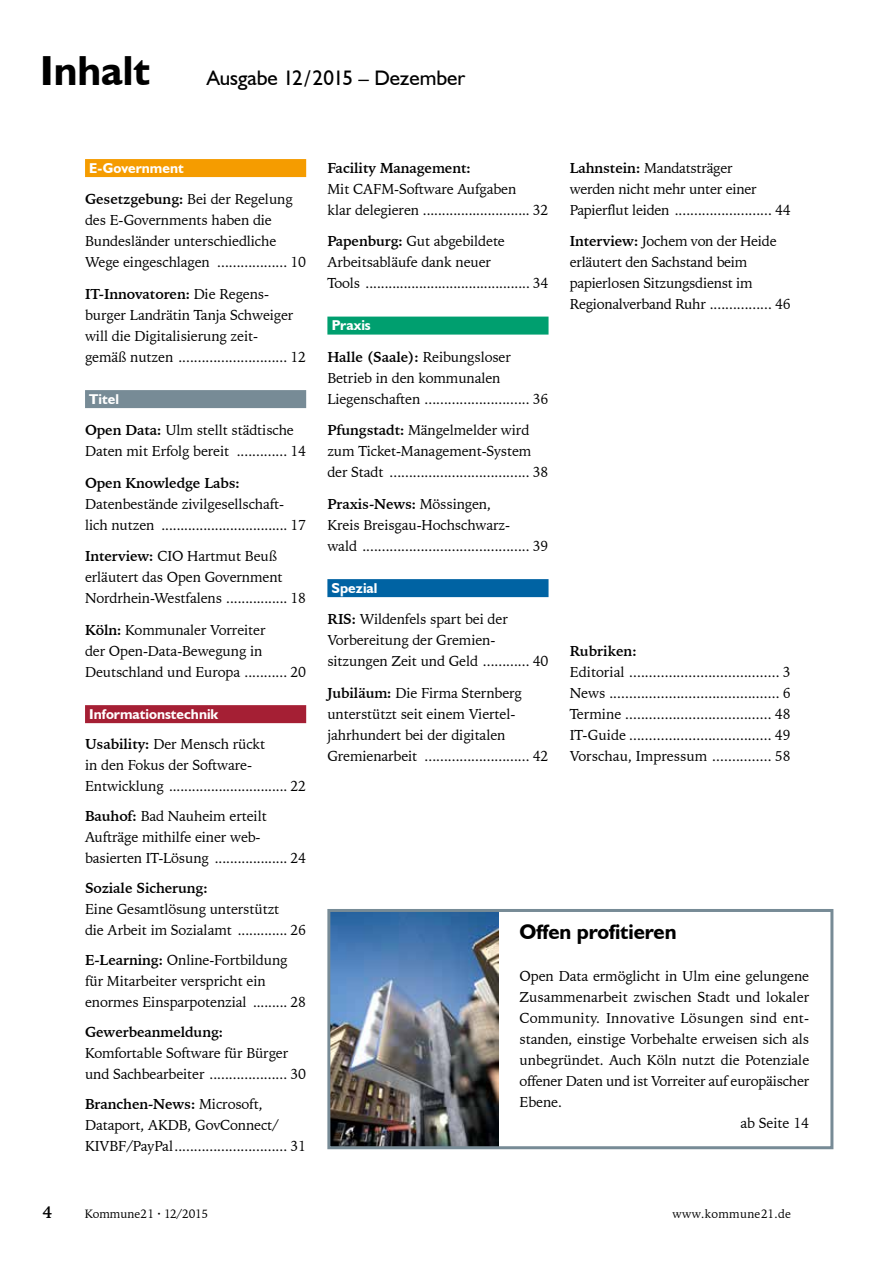
<style>
.page{position:relative;width:893px;height:1263px;background:#fff}
.page>*{position:absolute;margin:0;border:0;box-sizing:border-box;transform-origin:0 0}
.t1{font:700 42px "Humanist 521 BT";color:#000}
.t2{font:21px "Humanist 521 BT";color:#000}
.t3{font:700 21px "Humanist 521 BT";letter-spacing:-.005em;color:#000}
.t4{font:700 16.5px "Iowan Old Style BT";color:#000}
.t5{font:14.25px/21px "Iowan Old Style BT";letter-spacing:-.01em;color:#000}
.t6{font:700 14.25px "Iowan Old Style BT";letter-spacing:-.01em;color:#000}
.t7{font:700 14.25px "Humanist 521 BT";color:#fff}
.t8{font:14.25px "Iowan Old Style BT";letter-spacing:.015em;color:#000}
.t9{font:12px "Iowan Old Style BT";color:#000}
.t10{font:12px "Iowan Old Style BT";letter-spacing:.02em;color:#000}
.s1{font-weight:700}
</style>
<div class="page">
<img style="left:331px;top:913px;width:167px;height:232px">
<div style="left:327px;top:909px;width:506px;height:240px;border:3px solid #778b96"></div>
<div style="left:85px;top:159px;width:221px;height:18px;background:#f59c00"></div>
<div style="left:85px;top:390px;width:221px;height:18px;background:#778b96"></div>
<div style="left:85px;top:705px;width:221px;height:18px;background:#a51f34"></div>
<div style="left:327px;top:317px;width:222px;height:18px;background:#009f6f"></div>
<div style="left:327px;top:579px;width:222px;height:18px;background:#0063a3"></div>
<h1 class="t1" style="left:40px;top:45px;width:111px">Inhalt</h1>
<h2 class="t2" style="left:207px;top:65px;width:260px">Ausgabe 12/2015 – Dezember</h2>
<p class="t7" style="left:89px;top:159px;width:96px">E-Government</p>
<p class="t5" style="left:85px;top:189px;width:223px"><span class="s1">Gesetzgebung:</span> Bei der Regelung des E-Governments haben die Bundesländer unterschiedliche Wege eingeschlagen .................. 10</p>
<p class="t5" style="left:85px;top:283px;width:223px"><span class="s1">IT-Innovatoren:</span> Die Regens&shy;burger Landrätin Tanja Schweiger will die Digitalisierung zeit-<br>gemäß nutzen ............................ 12</p>
<p class="t7" style="left:89px;top:390px;width:31px">Titel</p>
<p class="t5" style="left:85px;top:420px;width:223px"><span class="s1">Open Data:</span> Ulm stellt städtische<br>Daten mit Erfolg bereit ............. 14</p>
<p class="t6" style="left:85px;top:474px;width:156px">Open Knowledge Labs:</p>
<p class="t5" style="left:85px;top:493px;width:223px">Datenbestände zivilgesellschaft&shy;lich nutzen ................................. 17</p>
<p class="t5" style="left:85px;top:546px;width:223px"><span class="s1">Interview:</span> CIO Hartmut Beuß erläutert das Open Government<br>Nordrhein-Westfalens ................ 18</p>
<p class="t5" style="left:85px;top:619px;width:223px"><span class="s1">Köln:</span> Kommunaler Vorreiter<br>der Open-Data-Bewegung in<br>Deutschland und Europa ........... 20</p>
<p class="t7" style="left:89px;top:705px;width:131px">Informationstechnik</p>
<p class="t5" style="left:85px;top:733px;width:223px"><span class="s1">Usability:</span> Der Mensch rückt<br>in den Fokus der Software-<br>Entwicklung ............................... 22</p>
<p class="t5" style="left:85px;top:805px;width:223px"><span class="s1">Bauhof:</span> Bad Nauheim erteilt<br>Aufträge mithilfe einer web&shy;basierten IT-Lösung ................... 24</p>
<p class="t6" style="left:85px;top:879px;width:124px">Soziale Sicherung:</p>
<p class="t5" style="left:85px;top:898px;width:223px">Eine Gesamtlösung unterstützt<br>die Arbeit im Sozialamt ............. 26</p>
<p class="t5" style="left:85px;top:949px;width:223px"><span class="s1">E-Learning:</span> Online-Fortbildung für Mitarbeiter verspricht ein enormes Einsparpotenzial ......... 28</p>
<p class="t6" style="left:85px;top:1023px;width:140px">Gewerbeanmeldung:</p>
<p class="t5" style="left:85px;top:1042px;width:223px">Komfortable Software für Bürger und Sachbearbeiter .................... 30</p>
<p class="t5" style="left:85px;top:1093px;width:223px"><span class="s1">Branchen-News:</span> Microsoft,<br>Dataport, AKDB, GovConnect/<br>KIVBF/PayPal............................. 31</p>
<p class="t6" style="left:327px;top:159px;width:145px">Facility Management:</p>
<p class="t5" style="left:327px;top:178px;width:223px">Mit CAFM-Software Aufgaben<br>klar delegieren ............................ 32</p>
<p class="t5" style="left:327px;top:231px;width:223px"><span class="s1">Papenburg:</span> Gut abgebildete<br>Arbeitsabläufe dank neuer<br>Tools ........................................... 34</p>
<p class="t7" style="left:332px;top:316px;width:41px">Praxis</p>
<p class="t5" style="left:327px;top:346px;width:223px"><span class="s1">Halle (Saale):</span> Reibungsloser<br>Betrieb in den kommunalen<br>Liegenschaften ........................... 36</p>
<p class="t5" style="left:327px;top:420px;width:223px"><span class="s1">Pfungstadt:</span> Mängelmelder wird zum Ticket-Management-System der Stadt .................................... 38</p>
<p class="t5" style="left:327px;top:493px;width:223px"><span class="s1">Praxis-News:</span> Mössingen,<br>Kreis Breisgau-Hochschwarz-<br>wald ........................................... 39</p>
<p class="t7" style="left:332px;top:579px;width:47px">Spezial</p>
<p class="t5" style="left:327px;top:609px;width:223px"><span class="s1">RIS:</span> Wildenfels spart bei der<br>Vorbereitung der Gremien&shy;sitzungen Zeit und Geld ............ 40</p>
<p class="t5" style="left:327px;top:682px;width:223px"><span class="s1">Jubiläum:</span> Die Firma Sternberg unterstützt seit einem Viertel&shy;jahrhundert bei der digitalen Gremienarbeit ........................... 42</p>
<p class="t5" style="left:570px;top:157px;width:223px"><span class="s1">Lahnstein:</span> Mandatsträger<br>werden nicht mehr unter einer<br>Papierflut leiden ......................... 44</p>
<p class="t5" style="left:570px;top:231px;width:223px"><span class="s1">Interview:</span> Jochem von der Heide erläutert den Sachstand beim papierlosen Sitzungsdienst im Regionalverband Ruhr ................ 46</p>
<p class="t6" style="left:570px;top:642px;width:68px">Rubriken:</p>
<p class="t5" style="left:570px;top:661px;width:223px;text-align:justify">Editorial ...................................... 3<br>News ........................................... 6<br>Termine ..................................... 48<br>IT-Guide .................................... 49<br>Vorschau, Impressum ............... 58</p>
<h2 class="t3" style="left:520px;top:919px;width:158px">Offen profitieren</h2>
<p class="t5" style="left:520px;top:966px;width:291px">Open Data ermöglicht in Ulm eine gelungene</p>
<p class="t5" style="left:520px;top:987px;width:291px">Zusammenarbeit zwischen Stadt und lokaler</p>
<p class="t8" style="left:520px;top:1009px;width:291px">Community. Innovative Lösungen sind ent-</p>
<p class="t5" style="left:520px;top:1029px;width:291px">standen, einstige Vorbehalte erweisen sich als</p>
<p class="t5" style="left:520px;top:1050px;width:291px">unbegründet. Auch Köln nutzt die Potenziale</p>
<p class="t5" style="left:520px;top:1071px;width:291px">offener Daten und ist Vorreiter auf europäischer</p>
<p class="t5" style="left:520px;top:1092px;width:44px">Ebene.</p>
<p class="t5" style="left:740px;top:1113px;width:70px">ab Seite 14</p>
<p class="t4" style="left:43px;top:1202px;width:11px">4</p>
<p class="t9" style="left:85px;top:1206px;width:125px">Kommune21 · 12/2015</p>
<p class="t10" style="left:673px;top:1206px;width:120px">www.kommune21.de</p>
</div>
